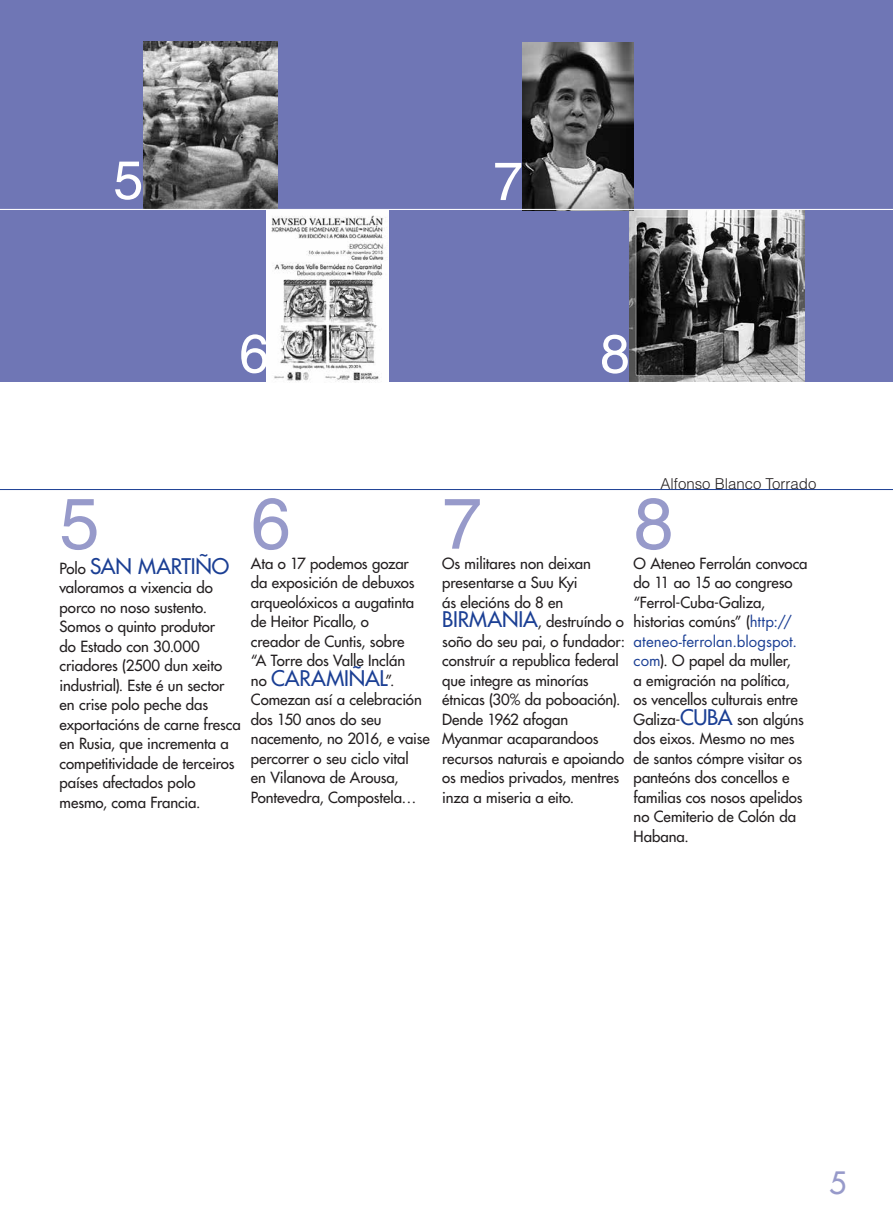
<style>
.page{position:relative;width:893px;height:1212px;background:#fff}
.page>*{position:absolute;margin:0;border:0;box-sizing:border-box;transform-origin:0 0}
.t1{font:72px "Helvetica LT Std";color:#979aca}
.t2{font:54px "Helvetica LT Std";color:#fff}
.t3{font:500 30px "Futura Std";color:#979aca}
.t4{font:500 21px "Futura Std";letter-spacing:-.01em;color:#1b3f94}
.t5{font:500 15px/19.5px "Futura Std";letter-spacing:-.005em;color:#231f20}
.t6{font:300 15px "Helvetica LT Std";color:#231f20}
.s1{font-size:15px;color:#231f20}
.s2{font-size:21px;color:#1b3f94}
.s3{font-weight:400;color:#1b3f94}
</style>
<div class="page">
<hr style="left:0;top:489px;width:893px;height:1px;background:#1b3f94">
<div style="left:0;top:0;width:893px;height:382px;background:#6f76b5"></div>
<img style="left:266px;top:210px;width:122px;height:173px">
<img style="left:630px;top:210px;width:174px;height:172px">
<img style="left:143px;top:41px;width:134px;height:168px">
<img style="left:522px;top:43px;width:112px;height:166px">
<hr style="left:0;top:209px;width:893px;height:1px;background:#fff">
<h2 class="t2" style="left:113px;top:148px;width:32px">5</h2>
<h2 class="t2" style="left:493px;top:150px;width:32px">7</h2>
<h2 class="t2" style="left:239px;top:322px;width:32px">6</h2>
<h2 class="t2" style="left:600px;top:322px;width:32px">8</h2>
<p class="t6" style="left:660px;top:475px;width:157px">Alfonso Blanco Torrado</p>
<h1 class="t1" style="left:60px;top:482px;width:42px">5</h1>
<h1 class="t1" style="left:251px;top:482px;width:42px">6</h1>
<h1 class="t1" style="left:442px;top:482px;width:42px">7</h1>
<h1 class="t1" style="left:633px;top:482px;width:42px">8</h1>
<h3 class="t4" style="left:60px;top:553px;width:171px"><span class="s1">Polo</span> SAN MARTIÑO</h3>
<p class="t5" style="left:60px;top:578px;width:183px">valoramos a vixencia do porco no noso sustento.<br>Somos o quinto produtor<br>do Estado con 30.000 criadores (2500 dun xeito industrial). Este é un sector en crise polo peche das exportacións de carne fresca en Rusia, que incrementa a competitividade de terceiros países afectados polo mesmo, coma Francia.</p>
<p class="t5" style="left:251px;top:553px;width:165px">Ata o 17 podemos gozar da exposición de debuxos arqueolóxicos a augatinta de Heitor Picallo, o creador de Cuntis, sobre “A Torre dos Valle Inclán</p>
<h3 class="t4" style="left:251px;top:665px;width:145px"><span class="s1">no</span> CARAMIÑAL<span class="s1">”.</span></h3>
<p class="t5" style="left:251px;top:690px;width:180px">Comezan así a celebración dos 150 anos do seu nacemento, no 2016, e vaise percorrer o seu ciclo vital<br>en Vilanova de Arousa,<br>Pontevedra, Compostela…</p>
<p class="t5" style="left:442px;top:553px;width:184px">Os militares non deixan presentarse a Suu Kyi<br>ás elecións do 8 en<br><span class="s2">BIRMANIA</span>, destruíndo o soño do seu pai, o fundador: construír a republica federal que integre as minorías étnicas (30% da poboación).<br>Dende 1962 afogan<br>Myanmar acaparandoos recursos naturais e apoiando os medios privados, mentres inza a miseria a eito.</p>
<p class="t5" style="left:634px;top:553px;width:176px">O Ateneo Ferrolán convoca do 11 ao 15 ao congreso “Ferrol-Cuba-Galiza, historias comúns” (<span class="s3">http:// ateneo-ferrolan.blogspot. com</span>). O papel da muller,<br>a emigración na política,<br>os vencellos culturais entre<br>Galiza-<span class="s2">CUBA</span> son algúns dos eixos. Mesmo no mes de santos cómpre visitar os panteóns dos concellos e familias cos nosos apelidos no Cemiterio de Colón da<br>Habana.</p>
<h3 class="t3" style="left:829px;top:1164px;width:19px">5</h3>
</div>
